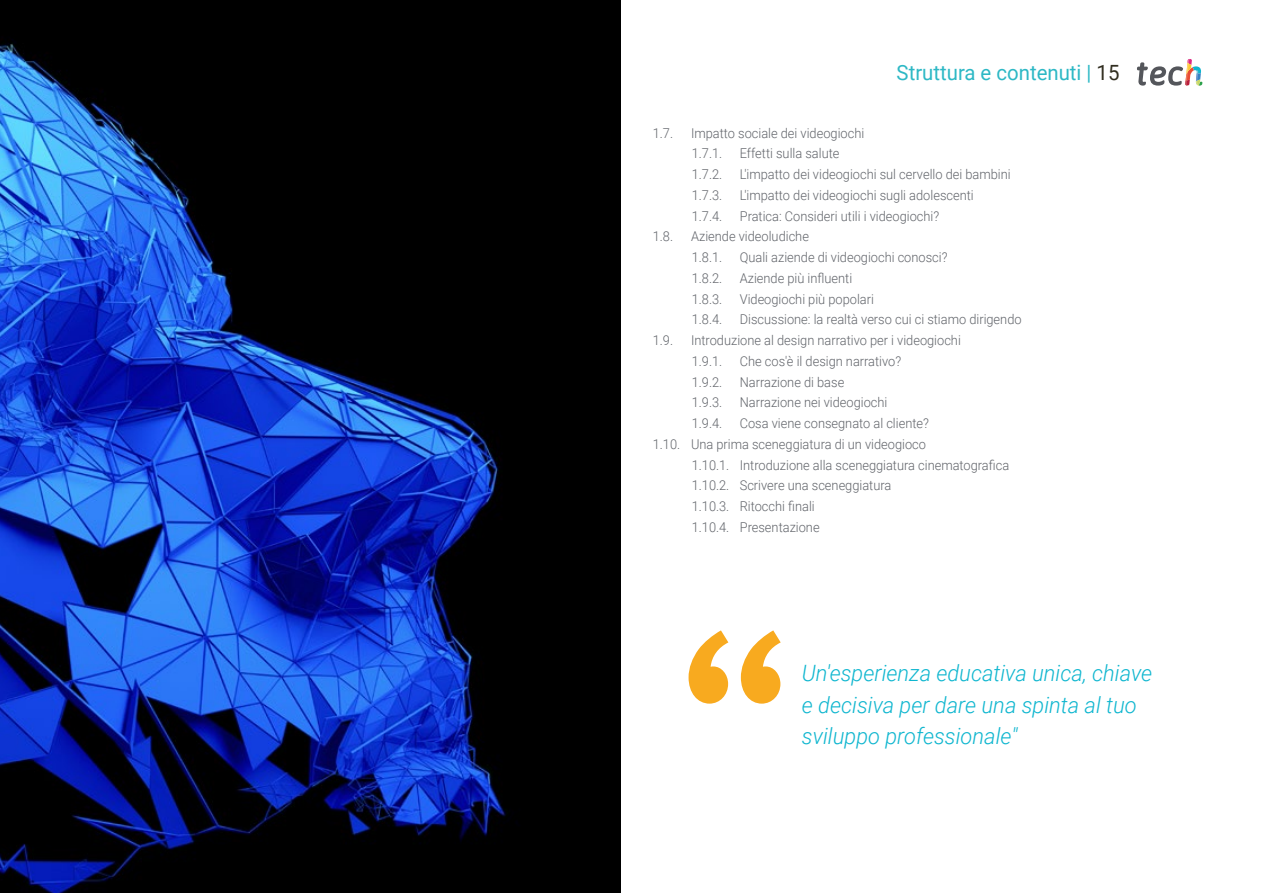
<style>
.page{position:relative;width:1263px;height:893px;background:#fff}
.page>*{position:absolute;margin:0;border:0;box-sizing:border-box;transform-origin:0 0}
.t1{font:italic 300 22.5px/31.5px "Roboto";color:#0fb6cf}
.t2{font:21px "Roboto";color:#2db8c5}
.t3{font:300 13.5px/20.7px "Roboto";color:#61646a;scale:.95 1}
.s1{color:#312e20}
</style>
<div class="page">
<svg style="left:1137px;top:59px;width:65px;height:27px"></svg>
<img style="left:0;top:0;width:621px;height:893px">
<svg style="left:688px;top:630px;width:93px;height:74px"></svg>
<p class="t3" style="left:653px;top:122px;width:23px">1.7.</p>
<p class="t3" style="left:691px;top:122px;width:184px">Impatto sociale dei videogiochi<br>1.7.1.</p>
<p class="t3" style="left:740px;top:143px;width:106px">Effetti sulla salute</p>
<h2 class="t2" style="left:897px;top:57px;width:224px">Struttura e contenuti | <span class="s1">15</span></h2>
<p class="t3" style="left:692px;top:164px;width:34px">1.7.2.</p>
<p class="t3" style="left:740px;top:164px;width:287px">L'impatto dei videogiochi sul cervello dei bambini</p>
<p class="t3" style="left:692px;top:184px;width:34px">1.7.3.</p>
<p class="t3" style="left:740px;top:184px;width:248px">L'impatto dei videogiochi sugli adolescenti</p>
<p class="t3" style="left:692px;top:205px;width:34px">1.7.4.</p>
<p class="t3" style="left:740px;top:205px;width:211px">Pratica: Consideri utili i videogiochi?</p>
<p class="t3" style="left:653px;top:226px;width:23px">1.8.</p>
<p class="t3" style="left:691px;top:226px;width:126px">Aziende videoludiche<br>1.8.1.</p>
<p class="t3" style="left:740px;top:247px;width:220px">Quali aziende di videogiochi conosci?</p>
<p class="t3" style="left:692px;top:267px;width:34px">1.8.2.</p>
<p class="t3" style="left:740px;top:267px;width:120px">Aziende più influenti</p>
<p class="t3" style="left:692px;top:288px;width:34px">1.8.3.</p>
<p class="t3" style="left:740px;top:288px;width:143px">Videogiochi più popolari</p>
<p class="t3" style="left:692px;top:309px;width:34px">1.8.4.</p>
<p class="t3" style="left:740px;top:309px;width:298px">Discussione: la realtà verso cui ci stiamo dirigendo</p>
<p class="t3" style="left:653px;top:330px;width:23px">1.9.</p>
<p class="t3" style="left:691px;top:330px;width:286px">Introduzione al design narrativo per i videogiochi<br>1.9.1.</p>
<p class="t3" style="left:740px;top:350px;width:171px">Che cos'è il design narrativo?</p>
<p class="t3" style="left:692px;top:371px;width:34px">1.9.2.</p>
<p class="t3" style="left:740px;top:371px;width:112px">Narrazione di base</p>
<p class="t3" style="left:692px;top:392px;width:34px">1.9.3.</p>
<p class="t3" style="left:740px;top:392px;width:157px">Narrazione nei videogiochi</p>
<p class="t3" style="left:692px;top:413px;width:34px">1.9.4.</p>
<p class="t3" style="left:740px;top:413px;width:201px">Cosa viene consegnato al cliente?</p>
<p class="t3" style="left:653px;top:433px;width:289px">1.10. Una prima sceneggiatura di un videogioco</p>
<p class="t3" style="left:692px;top:454px;width:336px">1.10.1. Introduzione alla sceneggiatura cinematografica</p>
<p class="t3" style="left:692px;top:475px;width:212px">1.10.2. Scrivere una sceneggiatura</p>
<p class="t3" style="left:692px;top:496px;width:131px">1.10.3. Ritocchi finali</p>
<p class="t3" style="left:692px;top:516px;width:136px">1.10.4. Presentazione</p>
<h1 class="t1" style="left:802px;top:657px;width:352px">Un'esperienza educativa unica, chiave e decisiva per dare una spinta al tuo sviluppo professionale"</h1>
</div>
